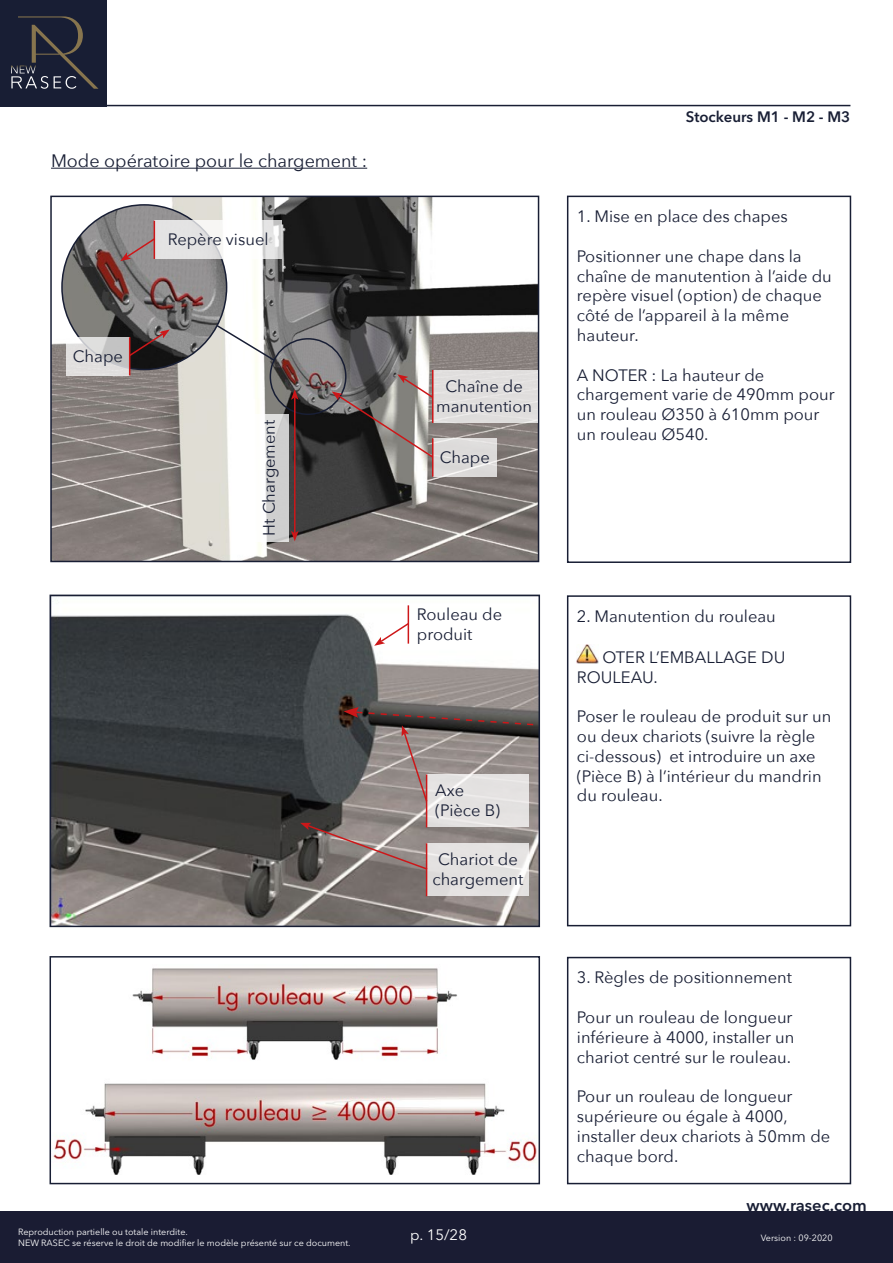
<style>
.page{position:relative;width:893px;height:1263px;background:#fff}
.page>*{position:absolute;margin:0;border:0;box-sizing:border-box;transform-origin:0 0}
.t1{font:18px "Avenir Next";color:#181e34}
.t2{font:16.5px/19.8px "Avenir Next";color:#181e34}
.t3{font:600 16.5px "Avenir Next LT Pro";color:#181e34}
.t4{font:600 15px "Avenir Next LT Pro";color:#181e34}
.t5{font:15px "Avenir Next LT Pro";color:#fff}
.t6{font:9px/10.8px "Avenir Next LT Pro";color:#fff}
</style>
<div class="page">
<div style="left:0;top:1212px;width:893px;height:51px;background:#1a1c33"></div>
<hr style="left:0;top:105px;width:850px;height:1px;background:#181e34">
<div style="left:0;top:0;width:106px;height:106px;background:#181e34"></div>
<svg style="left:11px;top:16px;width:87px;height:73px"></svg>
<img style="left:53px;top:199px;width:483px;height:360px">
<div style="left:50px;top:196px;width:489px;height:366px;border:2px solid #181e34"></div>
<img style="left:62px;top:205px;width:165px;height:164px;border-radius:82px">
<img style="left:53px;top:968px;width:484px;height:207px">
<div style="left:50px;top:956px;width:490px;height:228px;border:2px solid #181e34"></div>
<img style="left:53px;top:600px;width:484px;height:324px">
<div style="left:50px;top:595px;width:490px;height:332px;border:2px solid #181e34"></div>
<svg style="left:155px;top:221px;width:127px;height:38px;fill:#e4e4e4"></svg>
<hr style="left:154px;top:221px;width:1px;height:38px;background:#cd1719">
<svg style="left:120px;top:237px;width:37px;height:24px"></svg>
<svg style="left:66px;top:337px;width:63px;height:38px;background:#d8d7d7"></svg>
<hr style="left:129px;top:337px;width:1px;height:38px;background:#cd1719">
<svg style="left:127px;top:329px;width:43px;height:29px"></svg>
<div style="left:270px;top:338px;width:77px;height:77px;border:2px solid #181e34;border-radius:50%"></div>
<svg style="left:215px;top:324px;width:61px;height:38px"></svg>
<svg style="left:250px;top:414px;width:39px;height:127px"></svg>
<hr style="left:294px;top:397px;width:2px;height:136px;background:#cd1719">
<svg style="left:291px;top:389px;width:8px;height:11px"></svg>
<svg style="left:291px;top:531px;width:8px;height:10px"></svg>
<svg style="left:433px;top:438px;width:64px;height:39px;background:#dedbdb"></svg>
<hr style="left:432px;top:438px;width:1px;height:39px;background:#cd1719">
<div style="left:433px;top:370px;width:104px;height:53px;background:#e0dedd"></div>
<hr style="left:432px;top:370px;width:1px;height:53px;background:#cd1719">
<svg style="left:332px;top:374px;width:103px;height:85px;background:#756c6a"></svg>
<div style="left:408px;top:605px;width:107px;height:39px;background:#fff"></div>
<hr style="left:408px;top:605px;width:1px;height:39px;background:#cd1719">
<svg style="left:374px;top:621px;width:37px;height:25px"></svg>
<div style="left:427px;top:774px;width:102px;height:53px;background:#e4e2e1"></div>
<hr style="left:426px;top:774px;width:1px;height:53px;background:#cd1719">
<svg style="left:344px;top:707px;width:191px;height:96px"></svg>
<svg style="left:427px;top:843px;width:102px;height:53px;background:#e4e2e1"></svg>
<hr style="left:426px;top:843px;width:1px;height:53px;background:#cd1719">
<svg style="left:300px;top:823px;width:129px;height:48px;background:#877976"></svg>
<hr style="left:51px;top:168px;width:316px;height:1px;background:#181e34">
<div style="left:567px;top:196px;width:284px;height:367px;border:2px solid #181e34"></div>
<img style="left:577px;top:645px;width:21px;height:19px">
<div style="left:567px;top:595px;width:284px;height:331px;border:2px solid #181e34"></div>
<div style="left:567px;top:957px;width:284px;height:227px;border:2px solid #181e34"></div>
<p class="t1" style="left:51px;top:145px;width:318px">Mode opératoire pour le chargement :</p>
<p class="t2" style="left:73px;top:345px;width:52px">Chape</p>
<p class="t2" style="left:168px;top:229px;width:102px">Repère visuel</p>
<p class="t2" style="left:258px;top:536px;width:117px;rotate:-90deg">Ht Chargement</p>
<p class="t6" style="left:18px;top:1227px;width:334px">Reproduction partielle ou totale interdite.<br>NEW RASEC se réserve le droit de modifier le modèle présenté sur ce document.</p>
<p class="t2" style="left:436px;top:375px;width:97px;text-align:center">Chaîne de manutention</p>
<p class="t2" style="left:440px;top:446px;width:52px">Chape</p>
<p class="t4" style="left:686px;top:108px;width:166px">Stockeurs M1 - M2 - M3</p>
<p class="t2" style="left:577px;top:206px;width:212px">1. Mise en place des chapes</p>
<p class="t2" style="left:577px;top:245px;width:256px">Positionner une chape dans la chaîne de manutention à l’aide du repère visuel (option) de chaque côté de l’appareil à la même hauteur.</p>
<p class="t2" style="left:577px;top:364px;width:259px">A NOTER : La hauteur de chargement varie de 490mm pour un rouleau Ø350 à 610mm pour un rouleau Ø540.</p>
<p class="t2" style="left:417px;top:603px;width:87px">Rouleau de produit</p>
<p class="t2" style="left:435px;top:780px;width:66px">Axe (Pièce B)</p>
<p class="t2" style="left:432px;top:849px;width:93px;text-align:center">Chariot de chargement</p>
<p class="t2" style="left:577px;top:605px;width:200px">2. Manutention du rouleau</p>
<p class="t2" style="left:577px;top:646px;width:210px;text-indent:25px">OTER L’EMBALLAGE DU<br>ROULEAU.</p>
<p class="t2" style="left:577px;top:706px;width:256px">Poser le rouleau de produit sur un ou deux chariots (suivre la règle ci-dessous) et introduire un axe (Pièce B) à l’intérieur du mandrin du rouleau.</p>
<p class="t2" style="left:577px;top:967px;width:217px">3. Règles de positionnement</p>
<p class="t2" style="left:577px;top:1006px;width:219px;text-align:justify">Pour un rouleau de longueur inférieure à 4000, installer un chariot centré sur le rouleau.</p>
<p class="t2" style="left:577px;top:1086px;width:255px">Pour un rouleau de longueur supérieure ou égale à 4000, installer deux chariots à 50mm de chaque bord.</p>
<p class="t3" style="left:746px;top:1195px;width:122px">www.rasec.com</p>
<p class="t5" style="left:410px;top:1226px;width:58px">p. 15/28</p>
<p class="t6" style="left:761px;top:1232px;width:73px">Version : 09-2020</p>
</div>
